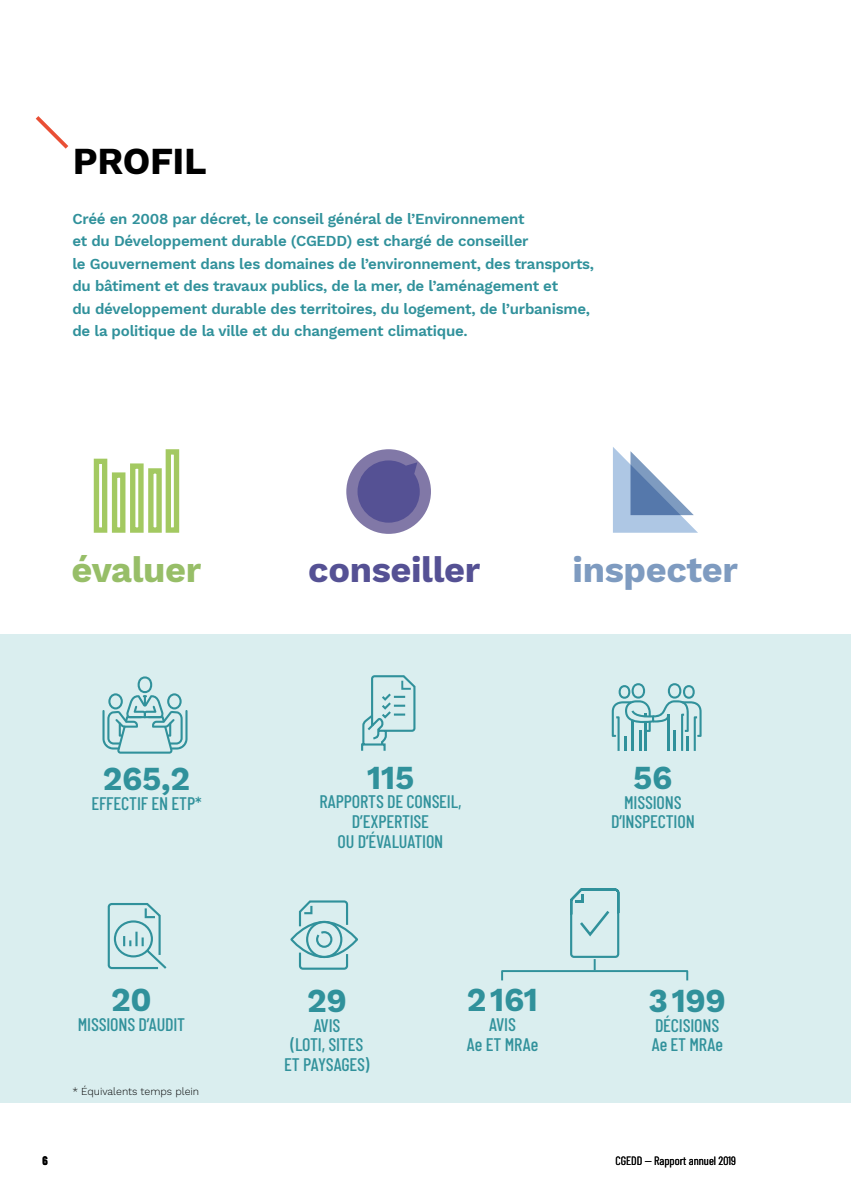
<style>
.page{position:relative;width:851px;height:1191px;background:#fff}
.page>*{position:absolute;margin:0;border:0;box-sizing:border-box;transform-origin:0 0}
.t1{font:700 37.5px "Work Sans";letter-spacing:-.01em;color:#000}
.t2{font:700 36px "Work Sans";letter-spacing:-.01em;color:#555194}
.t3{font:700 36px "Work Sans";letter-spacing:-.01em;color:#7e9bc0}
.t4{font:700 36px "Work Sans";letter-spacing:-.01em;color:#97be68}
.t5{font:700 33px "Work Sans";letter-spacing:-.01em;color:#30919b}
.t6{font:500 18.15px/19.8px "Barlow Condensed";letter-spacing:-.01em;color:#30919b;text-align:center}
.t7{font:600 15px/22.5px "Work Sans";letter-spacing:-.015em;color:#30919b}
.t8{font:12px "Barlow Condensed";color:#000}
.t9{font:700 12px "Barlow Condensed";color:#000}
.t10{font:300 10.5px "Work Sans";color:#000}
</style>
<div class="page">
<div style="left:0;top:634px;width:850px;height:468px;background:#daeeef"></div>
<svg style="left:290px;top:900px;width:68px;height:70px"></svg>
<svg style="left:107px;top:903px;width:60px;height:67px"></svg>
<svg style="left:611px;top:683px;width:90px;height:68px"></svg>
<svg style="left:102px;top:676px;width:85px;height:77px"></svg>
<svg style="left:361px;top:675px;width:55px;height:76px"></svg>
<div style="left:94px;top:458px;width:13px;height:75px;border:5px solid #a3c961"></div>
<div style="left:130px;top:463px;width:14px;height:70px;border:5px solid #a3c961"></div>
<div style="left:112px;top:472px;width:13px;height:61px;border:5px solid #a3c961"></div>
<div style="left:148px;top:468px;width:14px;height:65px;border:5px solid #a3c961"></div>
<div style="left:166px;top:449px;width:13px;height:84px;border:5px solid #a3c961"></div>
<div style="left:346px;top:449px;width:85px;height:85px;background:#8178a7;border-radius:50%"></div>
<svg style="left:357px;top:460px;width:62px;height:62px"></svg>
<svg style="left:613px;top:447px;width:85px;height:86px"></svg>
<svg style="left:35px;top:116px;width:34px;height:33px"></svg>
<div style="left:501px;top:970px;width:187px;height:11px;border:2px solid #30919b"></div>
<svg style="left:570px;top:888px;width:50px;height:82px"></svg>
<h1 class="t1" style="left:73px;top:140px;width:135px">PROFIL</h1>
<p class="t7" style="left:72px;top:208px;width:523px">Créé en 2008 par décret, le conseil général de l’Environnement<br>et du Développement durable (CGEDD) est chargé de conseiller<br>le Gouvernement dans les domaines de l’environnement, des transports, du bâtiment et des travaux publics, de la mer, de l’aménagement et<br>du développement durable des territoires, du logement, de l’urbanisme, de la politique de la ville et du changement climatique.</p>
<h2 class="t4" style="left:72px;top:548px;width:131px">évaluer</h2>
<h2 class="t2" style="left:308px;top:548px;width:173px">conseiller</h2>
<h2 class="t3" style="left:572px;top:548px;width:167px">inspecter</h2>
<h3 class="t5" style="left:103px;top:759px;width:89px">265,2</h3>
<p class="t6" style="left:91px;top:793px;width:112px">EFFECTIF EN ETP*</p>
<h3 class="t5" style="left:111px;top:980px;width:42px">20</h3>
<p class="t6" style="left:78px;top:1013px;width:109px">MISSIONS D’AUDIT</p>
<p class="t10" style="left:72px;top:1085px;width:128px">* Équivalents temps plein</p>
<h3 class="t5" style="left:366px;top:758px;width:49px">115</h3>
<p class="t6" style="left:319px;top:791px;width:144px">RAPPORTS DE CONSEIL,<br>D’EXPERTISE<br>OU D’ÉVALUATION</p>
<h3 class="t5" style="left:307px;top:981px;width:41px">29</h3>
<p class="t6" style="left:284px;top:1014px;width:87px">AVIS<br>(LOTI, SITES<br>ET PAYSAGES)</p>
<h3 class="t5" style="left:467px;top:980px;width:72px">2 161</h3>
<p class="t6" style="left:466px;top:1013px;width:73px">AVIS<br>Ae ET MRAe</p>
<h3 class="t5" style="left:633px;top:758px;width:41px">56</h3>
<p class="t6" style="left:611px;top:791px;width:85px">MISSIONS<br>D’INSPECTION</p>
<h3 class="t5" style="left:648px;top:981px;width:79px">3 199</h3>
<p class="t6" style="left:651px;top:1014px;width:73px;text-align:left">DÉCISIONS<br>Ae ET MRAe</p>
<p class="t9" style="left:43px;top:1153px;width:7px">6</p>
<p class="t8" style="left:615px;top:1152px;width:122px">CGEDD — Rapport annuel 2019</p>
</div>
